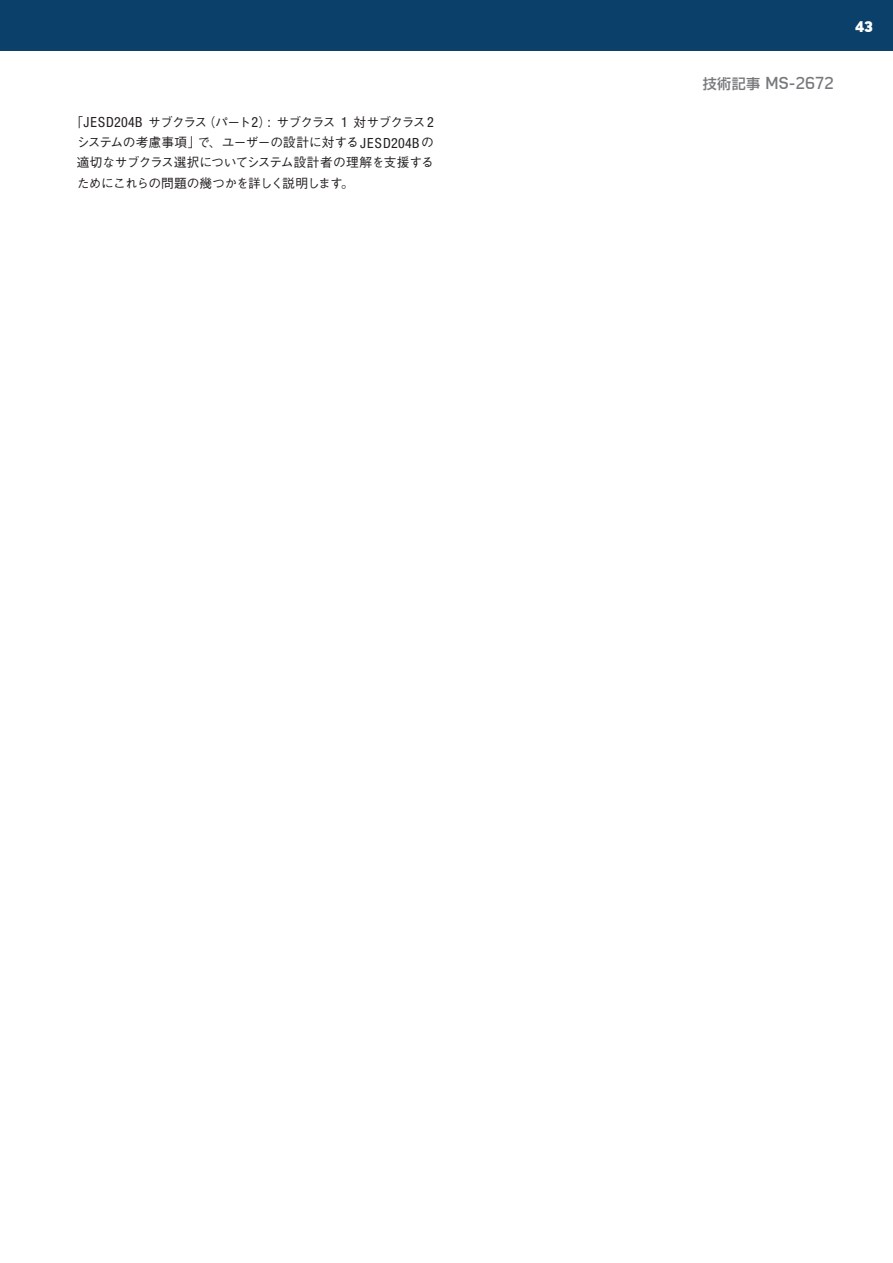
<style>
.page{position:relative;width:893px;height:1263px;background:#fff}
.page>*{position:absolute;margin:0;border:0;box-sizing:border-box;transform-origin:0 0}
.t1{font:500 16.95px "Azbuka Std";letter-spacing:.025em;color:#76787b}
.t2{font:900 15px "Azbuka Std";color:#fff}
.t3{font:500 12.75px/20.2px "Gothic BBB Pro";letter-spacing:-.055em;color:#231f20;text-align:justify}
.s1{font-family:"Helvetica Neue LT Std";font-weight:400;font-stretch:condensed;font-size:14.1px}
.s2{font-family:"Shin Go Pro";font-size:14.1px}
</style>
<div class="page">
<div style="left:0;top:0;width:893px;height:51px;background:#0b406a"></div>
<p class="t3" style="left:77px;top:110px;width:359px;text-indent:-6px">「<span class="s1">JESD204B</span> サブクラス（パート<span class="s1">2</span>）<span class="s1">:</span> サブクラス <span class="s1">1</span> 対サブクラス <span class="s1">2</span>システムの考慮事項」で、ユーザーの設計に対する<span class="s1">JESD204B</span>の適切なサブクラス選択についてシステム設計者の理解を支援するためにこれらの問題の幾つかを詳しく説明します。</p>
<h1 class="t1" style="left:703px;top:73px;width:132px"><span class="s2">技術記事</span> MS-2672</h1>
<p class="t2" style="left:855px;top:17px;width:19px">43</p>
</div>
